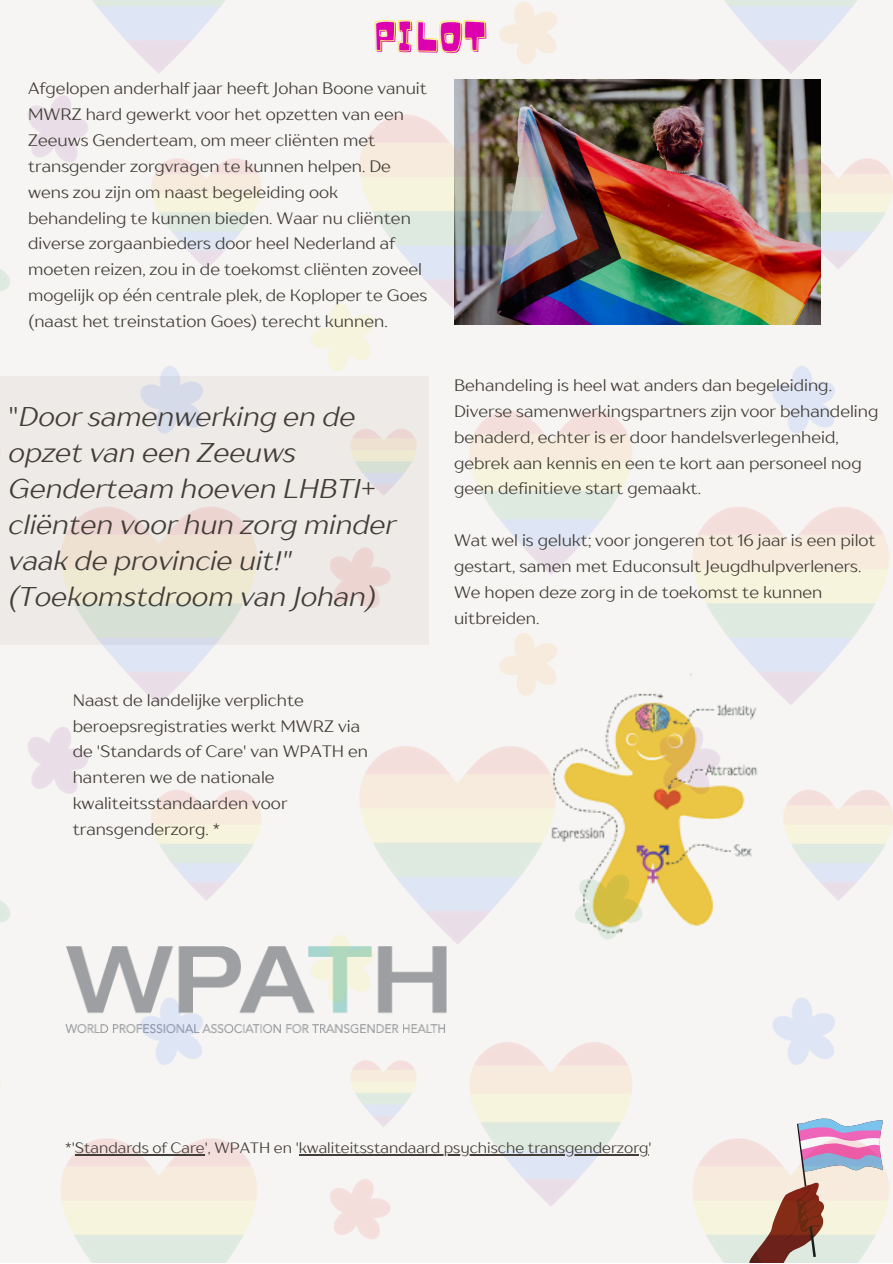
<style>
.page{position:relative;width:893px;height:1264px;background:#fff}
.page>*{position:absolute;margin:0;border:0;box-sizing:border-box;transform-origin:0 0}
.t1{font:40.5px "Noot";color:#dd00ae}
.t2{font:italic 27px/36px "TT Drugs";color:#423d37}
.t3{font:16.5px/25.8px "TT Drugs";color:#423d37}
.t4{font:15px "TT Drugs";color:#423d37}
.s1{font-style:normal}
</style>
<div class="page">
<img style="left:0;top:0;width:892px;height:1262px">
<hr style="left:75px;top:1154px;width:130px;height:1px;background:#423d37">
<hr style="left:299px;top:1154px;width:349px;height:1px;background:#423d37">
<svg style="left:374px;top:19px;width:111px;height:34px"></svg>
<p class="t1" style="left:373px;top:12px;width:116px">PILOT</p>
<p class="t3" style="left:28px;top:75px;width:401px">Afgelopen anderhalf jaar heeft Johan Boone vanuit MWRZ hard gewerkt voor het opzetten van een Zeeuws Genderteam, om meer cliënten met transgender zorgvragen te kunnen helpen. De wens zou zijn om naast begeleiding ook behandeling te kunnen bieden. Waar nu cliënten diverse zorgaanbieders door heel Nederland af moeten reizen, zou in de toekomst cliënten zoveel mogelijk op één centrale plek, de Koploper te Goes (naast het treinstation Goes) terecht kunnen.</p>
<p class="t2" style="left:9px;top:398px;width:388px"><span class="s1">"</span>Door samenwerking en de opzet van een Zeeuws<br>Genderteam hoeven LHBTI+ cliënten voor hun zorg minder vaak de provincie uit!" (Toekomstdroom van Johan)</p>
<p class="t3" style="left:454px;top:372px;width:426px">Behandeling is heel wat anders dan begeleiding.<br>Diverse samenwerkingspartners zijn voor behandeling benaderd, echter is er door handelsverlegenheid, gebrek aan kennis en een te kort aan personeel nog geen definitieve start gemaakt.</p>
<p class="t3" style="left:454px;top:527px;width:423px">Wat wel is gelukt; voor jongeren tot 16 jaar is een pilot gestart, samen met Educonsult Jeugdhulpverleners.<br>We hopen deze zorg in de toekomst te kunnen uitbreiden.</p>
<p class="t3" style="left:73px;top:686px;width:289px">Naast de landelijke verplichte beroepsregistraties werkt MWRZ via</p>
<p class="t3" style="left:73px;top:738px;width:297px">de 'Standards of Care' van WPATH en hanteren we de nationale kwaliteitsstandaarden voor transgenderzorg. *</p>
<p class="t4" style="left:65px;top:1138px;width:588px">*'Standards of Care', WPATH en 'kwaliteitsstandaard psychische transgenderzorg'</p>
</div>
